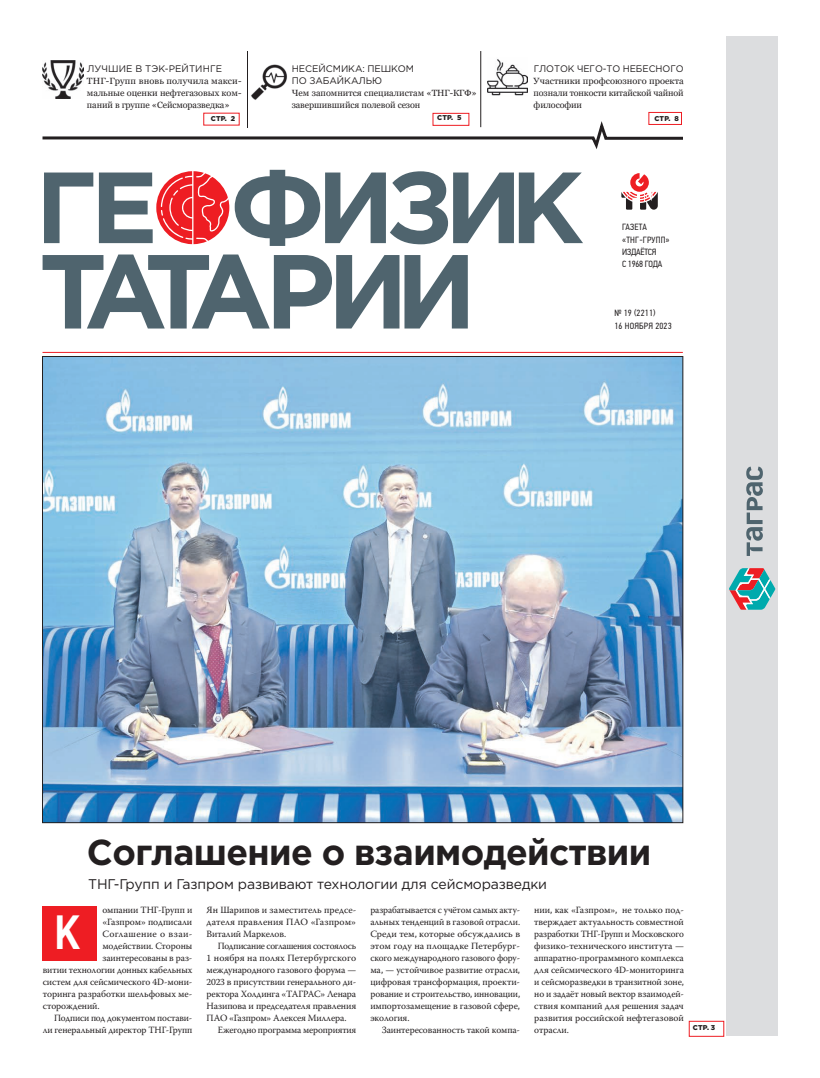
<style>
.page{position:relative;width:820px;height:1078px;background:#fff}
.page>*{position:absolute;margin:0;border:0;box-sizing:border-box;transform-origin:0 0}
.t1{font:700 48px "Gotham Pro";color:#fff;scale:.75 1}
.t2{font:700 36px "Gotham Pro";letter-spacing:-.015em;color:#231f20}
.t3{font:14px "Gotham Pro";letter-spacing:-.01em;color:#231f20}
.t4{font:9.5px/12px "Warnock Pro";letter-spacing:-.01em;color:#231f20;text-align:justify}
.t5{font:9.5px/12px "Gotham Pro";letter-spacing:-.005em;color:#231f20}
.t6{font:9.5px "Warnock Pro";letter-spacing:.03em;color:#231f20}
.t7{font:9px/12px "Georgia";letter-spacing:-.01em;color:#231f20;text-align:justify}
.t8{font:9px/12.3px "PF Din Text Cond Pro";letter-spacing:-.02em;color:#231f20}
.t9{font:9px/12.3px "PF Din Text Cond Pro";letter-spacing:.02em;color:#231f20}
.t10{font:900 7px "Gotham Pro";letter-spacing:.02em;color:#231f20}
</style>
<div class="page">
<div style="left:688px;top:1020px;width:36px;height:16px;border:1px solid #ee1d23"></div>
<div style="left:726px;top:36px;width:51px;height:999px;background:#dcdddf"></div>
<svg style="left:746px;top:466px;width:16px;height:90px"></svg>
<svg style="left:729px;top:568px;width:46px;height:41px"></svg>
<svg style="left:621px;top:173px;width:36px;height:37px"></svg>
<hr style="left:42px;top:352px;width:640px;height:1px;background:#ee1d23">
<svg style="left:44px;top:172px;width:49px;height:71px"></svg>
<svg style="left:43px;top:254px;width:424px;height:74px"></svg>
<svg style="left:42px;top:116px;width:641px;height:33px"></svg>
<div style="left:648px;top:112px;width:33px;height:13px;border:1px solid #ee1d23"></div>
<div style="left:432px;top:113px;width:37px;height:13px;border:1px solid #ee1d23"></div>
<hr style="left:480px;top:51px;width:1px;height:76px;background:#231f20">
<svg style="left:99px;top:170px;width:484px;height:76px"></svg>
<hr style="left:247px;top:51px;width:1px;height:76px;background:#231f20">
<img style="left:251px;top:64px;width:36px;height:36px">
<div style="left:43px;top:906px;width:54px;height:54px;background:#ee1d23"></div>
<img style="left:42px;top:61px;width:42px;height:38px">
<img style="left:44px;top:358px;width:636px;height:462px">
<img style="left:487px;top:59px;width:40px;height:37px">
<p class="t5" style="left:87px;top:63px;width:136px">ЛУЧШИЕ В ТЭК-РЕЙТИНГЕ</p>
<p class="t7" style="left:87px;top:75px;width:156px">ТНГ-Групп вновь получила макси&shy;мальные оценки нефтегазовых ком&shy;паний в группе «Сейсморазведка»</p>
<p class="t5" style="left:292px;top:63px;width:124px">НЕСЕЙСМИКА: ПЕШКОМ<br>ПО ЗАБАЙКАЛЬЮ</p>
<p class="t7" style="left:291px;top:87px;width:186px">Чем запомнится специалистам «ТНГ-КГФ» завершившийся полевой сезон</p>
<p class="t5" style="left:533px;top:63px;width:151px">ГЛОТОК ЧЕГО-ТО НЕБЕСНОГО</p>
<p class="t7" style="left:533px;top:75px;width:151px">Участники профсоюзного проекта познали тонкости китайской чайной философии</p>
<p class="t10" style="left:211px;top:115px;width:26px">СТР. 2</p>
<p class="t10" style="left:437px;top:114px;width:26px">СТР. 5</p>
<p class="t10" style="left:654px;top:114px;width:26px">СТР. 8</p>
<p class="t8" style="left:622px;top:221px;width:49px">ГАЗЕТА «ТНГ-ГРУПП»<br>ИЗДАЁТСЯ<br>С 1968 ГОДА</p>
<p class="t9" style="left:614px;top:307px;width:59px">№ 19 (2211)<br>16 НОЯБРЯ 2023</p>
<h2 class="t2" style="left:87px;top:830px;width:565px">Соглашение о взаимодействии</h2>
<h3 class="t3" style="left:88px;top:875px;width:460px">ТНГ-Групп и Газпром развивают технологии для сейсморазведки</h3>
<p class="t4" style="left:102px;top:903px;width:91px">омпании ТНГ-Групп и</p>
<p class="t4" style="left:102px;top:915px;width:91px">«Газпром» подписали</p>
<p class="t6" style="left:102px;top:927px;width:91px">Соглашение о взаи-</p>
<p class="t4" style="left:102px;top:939px;width:91px">модействии. Стороны</p>
<p class="t4" style="left:102px;top:951px;width:91px">заинтересованы в раз-</p>
<p class="t4" style="left:43px;top:963px;width:151px">витии технологии донных кабельных</p>
<p class="t4" style="left:43px;top:975px;width:151px">систем для сейсмического 4D-мони-</p>
<p class="t4" style="left:43px;top:987px;width:151px">торинга разработки шельфовых ме-</p>
<p class="t4" style="left:43px;top:999px;width:58px">сторождений.</p>
<p class="t4" style="left:54px;top:1011px;width:140px">Подписи под документом постави-</p>
<p class="t4" style="left:43px;top:1023px;width:151px">ли генеральный директор ТНГ-Групп</p>
<h1 class="t1" style="left:54px;top:903px;width:37px">К</h1>
<p class="t4" style="left:206px;top:903px;width:151px">Ян Шарипов и заместитель предсе&shy;дателя правления ПАО «Газпром» Виталий Маркелов.</p>
<p class="t4" style="left:206px;top:939px;width:151px;text-indent:11px">Подписание соглашения состоялось 1 ноября на полях Петербургского международного газового форума — 2023 в присутствии генерального ди&shy;ректора Холдинга «ТАГРАС» Ленара Назипова и председателя правления ПАО «Газпром» Алексея Миллера.</p>
<p class="t4" style="left:218px;top:1023px;width:140px">Ежегодно программа мероприятия</p>
<p class="t4" style="left:370px;top:903px;width:151px">разрабатывается с учётом самых акту&shy;альных тенденций в газовой отрасли.<br>Среди тем, которые обсуждались в этом году на площадке Петербург&shy;ского международного газового фору&shy;ма, — устойчивое развитие отрасли, цифровая трансформация, проекти&shy;рование и строительство, инновации, импортозамещение в газовой сфере, экология.</p>
<p class="t4" style="left:381px;top:1023px;width:140px">Заинтересованность такой компа-</p>
<p class="t4" style="left:534px;top:903px;width:151px">нии, как «Газпром», не только под&shy;тверждает актуальность совместной разработки ТНГ-Групп и Московского физико-технического института — аппаратно-программного комплекса для сейсмического 4D-мониторинга и сейсморазведки в транзитной зоне, но и задаёт новый вектор взаимодей&shy;ствия компаний для решения задач развития российской нефтегазовой отрасли.</p>
<p class="t10" style="left:692px;top:1023px;width:24px">СТР. 3</p>
</div>
